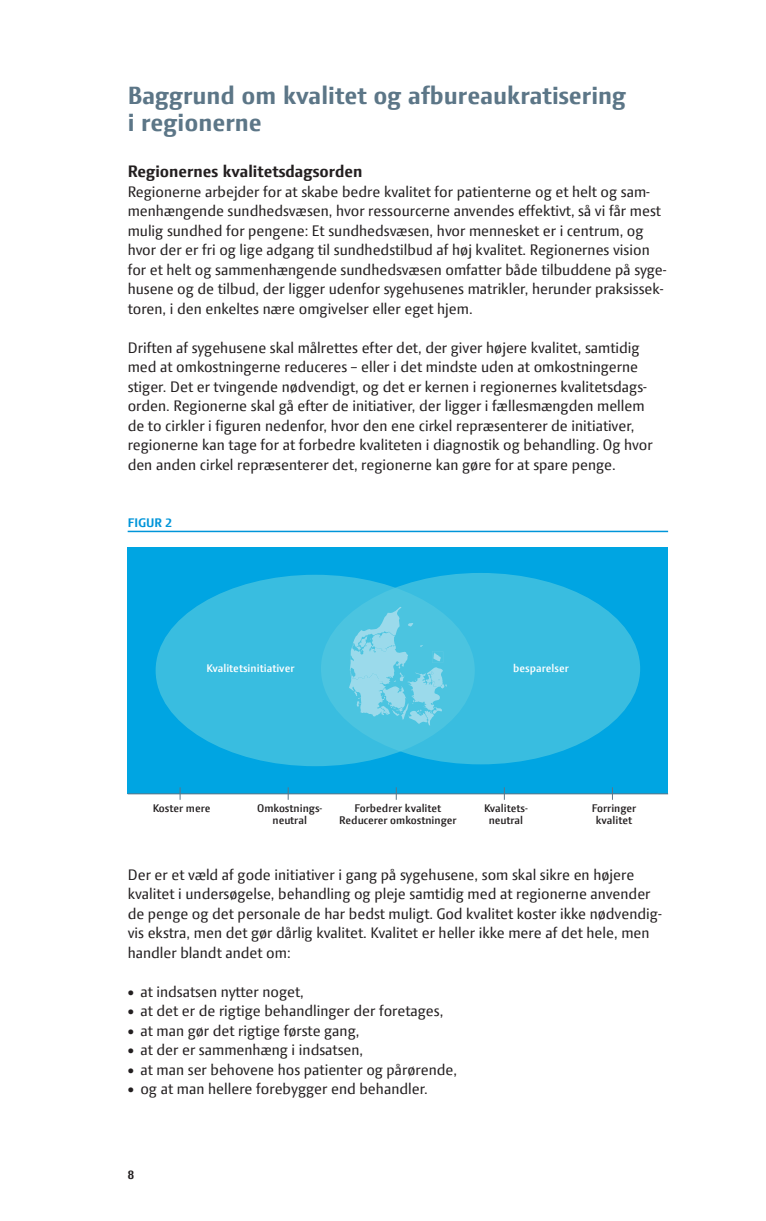
<style>
.page{position:relative;width:766px;height:1221px;background:#fff}
.page>*{position:absolute;margin:0;border:0;box-sizing:border-box;transform-origin:0 0}
.t1{font:700 27px/27px "Press Sans";color:#5c7687}
.t2{font:700 18px "Press Sans";color:#231f20}
.t3{font:16.5px/19.5px "Press Sans";color:#231f20}
.t4{font:700 13.5px "Press Sans";color:#0095d9}
.t5{font:700 13.5px "Press Sans";color:#231f20}
.t6{font:600 12px/12px "Press Sans";color:#231f20;text-align:center}
.t7{font:600 12px "Press Sans";color:#fff}
</style>
<div class="page">
<div style="left:128px;top:547px;width:540px;height:246px;background:#00a5e2"></div>
<div style="left:321px;top:573px;width:319px;height:191px;background:#39bde0;border-radius:50%"></div>
<div style="left:155px;top:574px;width:319px;height:192px;background:linear-gradient(to right,#32bae0,#4bc4e0);border-radius:50%"></div>
<svg style="left:349px;top:606px;width:97px;height:119px;background:#6bcce4"></svg>
<hr style="left:128px;top:793px;width:540px;height:1px;background:#5c7687">
<svg style="left:180px;top:787px;width:1px;height:12px"></svg>
<svg style="left:288px;top:787px;width:1px;height:12px"></svg>
<hr style="left:128px;top:530px;width:540px;height:2px;background:#0095d9">
<h1 class="t1" style="left:128px;top:82px;width:500px">Baggrund om kvalitet og afbureaukratisering i regionerne</h1>
<p class="t2" style="left:128px;top:162px;width:236px">Regionernes kvalitetsdagsorden</p>
<p class="t3" style="left:128px;top:183px;width:540px">Regionerne arbejder for at skabe bedre kvalitet for patienterne og et helt og sam&shy;menhængende sundhedsvæsen, hvor ressourcerne anvendes effektivt, så vi får mest mulig sundhed for pengene: Et sundhedsvæsen, hvor mennesket er i centrum, og hvor der er fri og lige adgang til sundhedstilbud af høj kvalitet. Regionernes vision for et helt og sammenhængende sundhedsvæsen omfatter både tilbuddene på syge&shy;husene og de tilbud, der ligger udenfor sygehusenes matrikler, herunder praksissek&shy;toren, i den enkeltes nære omgivelser eller eget hjem.</p>
<p class="t3" style="left:128px;top:339px;width:526px">Driften af sygehusene skal målrettes efter det, der giver højere kvalitet, samtidig med at omkostningerne reduceres – eller i det mindste uden at omkostningerne stiger. Det er tvingende nødvendigt, og det er kernen i regionernes kvalitetsdags&shy;orden. Regionerne skal gå efter de initiativer, der ligger i fællesmængden mellem de to cirkler i figuren nedenfor, hvor den ene cirkel repræsenterer de initiativer, regionerne kan tage for at forbedre kvaliteten i diagnostik og behandling. Og hvor den anden cirkel repræsenterer det, regionerne kan gøre for at spare penge.</p>
<p class="t4" style="left:128px;top:516px;width:8px">FIGUR</p>
<p class="t4" style="left:165px;top:516px;width:8px">2</p>
<p class="t7" style="left:206px;top:662px;width:89px">Kvalitetsinitiativer</p>
<p class="t7" style="left:513px;top:662px;width:57px">besparelser</p>
<p class="t6" style="left:153px;top:802px;width:59px">Koster mere</p>
<p class="t6" style="left:257px;top:802px;width:67px">Omkostnings&shy;neutral</p>
<p class="t6" style="left:339px;top:802px;width:119px">Forbedrer kvalitet<br>Reducerer omkostninger</p>
<p class="t6" style="left:484px;top:802px;width:45px">Kvalitets&shy;neutral</p>
<p class="t6" style="left:591px;top:802px;width:46px">Forringer kvalitet</p>
<p class="t3" style="left:128px;top:866px;width:535px">Der er et væld af gode initiativer i gang på sygehusene, som skal sikre en højere kvalitet i undersøgelse, behandling og pleje samtidig med at regionerne anvender de penge og det personale de har bedst muligt. God kvalitet koster ikke nødvendig&shy;vis ekstra, men det gør dårlig kvalitet. Kvalitet er heller ikke mere af det hele, men handler blandt andet om:</p>
<p class="t3" style="left:128px;top:983px;width:178px">• at indsatsen nytter noget,</p>
<p class="t3" style="left:128px;top:1002px;width:317px">• at det er de rigtige behandlinger der foretages,</p>
<p class="t3" style="left:128px;top:1022px;width:233px">• at man gør det rigtige første gang,</p>
<p class="t3" style="left:128px;top:1041px;width:237px">• at der er sammenhæng i indsatsen,</p>
<p class="t3" style="left:128px;top:1061px;width:331px">• at man ser behovene hos patienter og pårørende,</p>
<p class="t3" style="left:128px;top:1080px;width:301px">• og at man hellere forebygger end behandler.</p>
<p class="t5" style="left:128px;top:1168px;width:8px">8</p>
</div>
